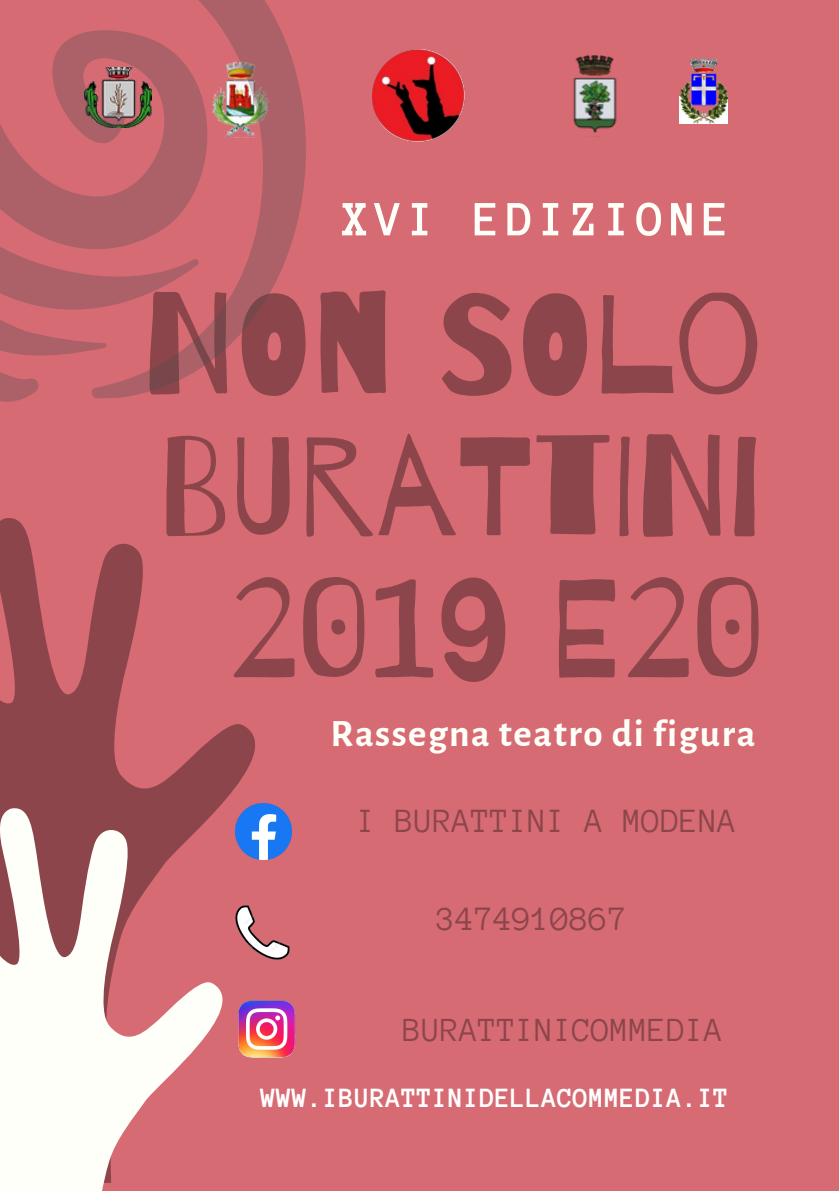
<style>
.page{position:relative;width:839px;height:1191px;background:#fff}
.page>*{position:absolute;margin:0;border:0;box-sizing:border-box;transform-origin:0 0}
.t1{font:139.4px/142.4px "Barrio";color:#8c464b;text-align:right}
.t2{font:700 50.6px "Anonymous Pro";letter-spacing:.1em;color:#fffff9}
.t3{font:700 38.8px "Alegreya Sans";letter-spacing:.04em;color:#fffff9}
.t4{font:35px "Anonymous Pro";color:#8c464b}
.t5{font:34.8px "Anonymous Pro";color:#8c464b}
.t6{font:34.6px "Anonymous Pro";color:#8c464b}
.t7{font:700 28.6px "Anonymous Pro";color:#fff}
</style>
<div class="page">
<div style="left:0;top:0;width:838px;height:1191px;background:#d76b73"></div>
<svg style="left:0;top:518px;width:271px;height:342px"></svg>
<svg style="left:0;top:805px;width:251px;height:386px"></svg>
<img style="left:679px;top:59px;width:48px;height:65px">
<img style="left:236px;top:804px;width:55px;height:55px">
<img style="left:170px;top:978px;width:126px;height:104px">
<img style="left:573px;top:55px;width:44px;height:78px">
<svg style="left:0;top:0;width:306px;height:369px"></svg>
<svg style="left:0;top:127px;width:199px;height:275px"></svg>
<img style="left:372px;top:49px;width:93px;height:93px">
<img style="left:216px;top:892px;width:74px;height:81px">
<h2 class="t2" style="left:342px;top:194px;width:389px">XVI EDIZIONE</h2>
<h1 class="t1" style="left:141px;top:278px;width:623px">NON SOLO<br>BURATTINI<br>2019 E20</h1>
<h3 class="t3" style="left:330px;top:711px;width:426px">Rassegna teatro di figura</h3>
<p class="t5" style="left:357px;top:804px;width:381px">I BURATTINI A MODENA</p>
<p class="t4" style="left:436px;top:902px;width:192px">3474910867</p>
<p class="t6" style="left:403px;top:1013px;width:322px">BURATTINICOMMEDIA</p>
<p class="t7" style="left:261px;top:1084px;width:470px">WWW.IBURATTINIDELLACOMMEDIA.IT</p>
</div>
